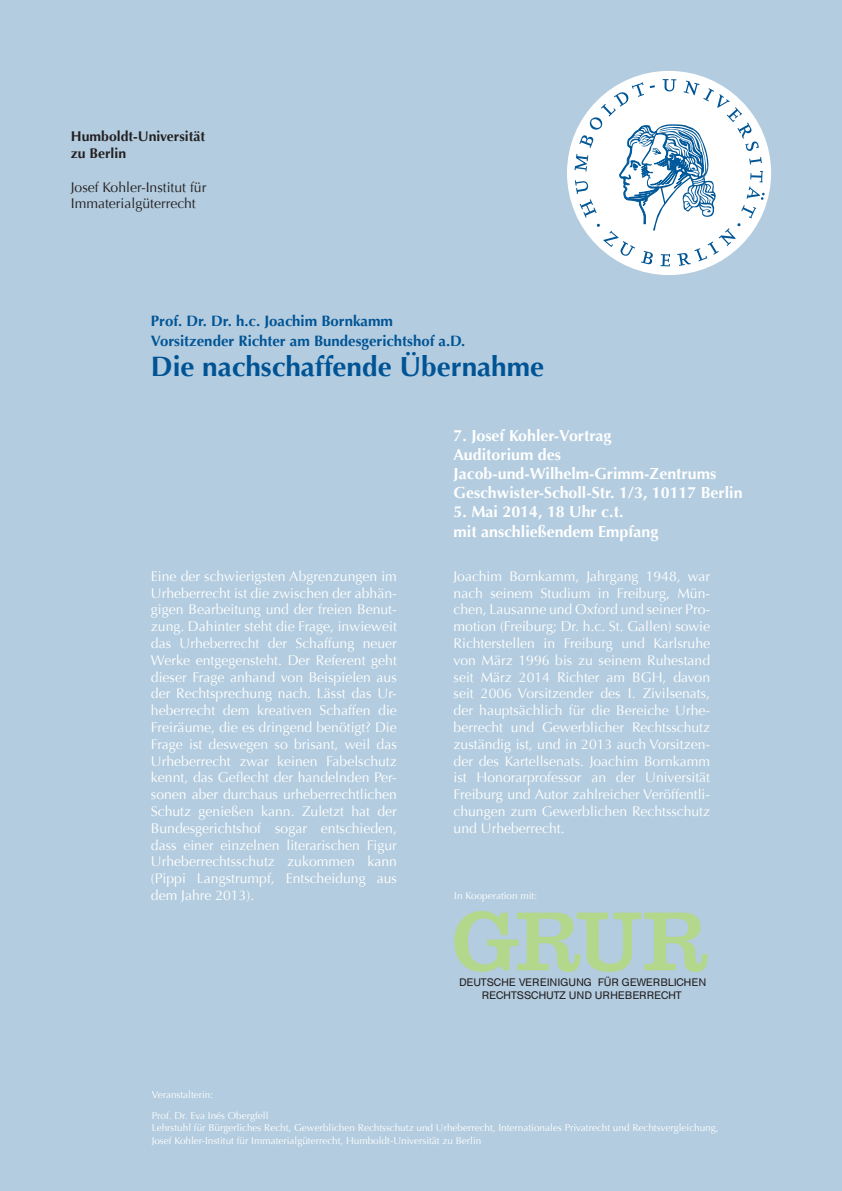
<style>
.page{position:relative;width:842px;height:1191px;background:#b3ccdf}
.page>*{position:absolute;margin:0;border:0;box-sizing:border-box;transform-origin:0 0}
.t1{font:700 28px "Optima";color:#005495}
.t2{font:700 16px/19.2px "Optima";color:#fff}
.t3{font:700 15px/20px "Optima";color:#005495}
.t4{font:14px/16.8px "Optima";color:#fff;text-align:justify}
.t5{font:14px/16.8px "Optima";color:#231f20}
.t6{font:700 14px/16.8px "Optima";color:#231f20}
.t7{font:10.8px/13px "HE10";letter-spacing:.05em;color:#231f20;text-align:center}
.t8{font:10px/12px "Optima";color:#fff}
</style>
<div class="page">
<div style="left:567px;top:71px;width:204px;height:204px;background:#fff;border-radius:50%"></div>
<svg style="left:574px;top:79px;width:191px;height:187px"></svg>
<svg style="left:454px;top:911px;width:254px;height:61px"></svg>
<p class="t6" style="left:71px;top:128px;width:136px">Humboldt-Universität zu Berlin</p>
<p class="t5" style="left:71px;top:179px;width:137px">Josef Kohler-Institut für<br>Immaterialgüterrecht</p>
<p class="t3" style="left:151px;top:311px;width:316px">Prof. Dr. Dr. h.c. Joachim Bornkamm<br>Vorsitzender Richter am Bundesgerichtshof a.D.</p>
<p class="t1" style="left:151px;top:351px;width:395px">Die nachschaffende Übernahme</p>
<p class="t2" style="left:454px;top:426px;width:291px">7. Josef Kohler-Vortrag<br>Auditorium des<br>Jacob-und-Wilhelm-Grimm-Zentrums<br>Geschwister-Scholl-Str. 1/3, 10117 Berlin</p>
<p class="t2" style="left:454px;top:502px;width:171px">5. Mai 2014, 18 Uhr c.t.</p>
<p class="t2" style="left:454px;top:522px;width:206px">mit anschließendem Empfang</p>
<p class="t4" style="left:151px;top:568px;width:247px">Eine der schwierigsten Abgrenzungen im Urheberrecht ist die zwischen der abhän&shy;gigen Bearbeitung und der freien Benut&shy;zung. Dahinter steht die Frage, inwieweit das Urheberrecht der Schaffung neuer Werke entgegensteht. Der Referent geht dieser Frage anhand von Beispielen aus der Rechtsprechung nach. Lässt das Ur&shy;heberrecht dem kreativen Schaffen die Freiräume, die es dringend benötigt? Die Frage ist deswegen so brisant, weil das Urheberrecht zwar keinen Fabelschutz kennt, das Geflecht der handelnden Per&shy;sonen aber durchaus urheberrechtlichen Schutz genießen kann. Zuletzt hat der Bundesgerichtshof sogar entschieden, dass einer einzelnen literarischen Figur Urheberrechtsschutz zukommen kann (Pippi Langstrumpf, Entscheidung aus dem Jahre 2013).</p>
<p class="t4" style="left:454px;top:568px;width:258px">Joachim Bornkamm, Jahrgang 1948, war nach seinem Studium in Freiburg, Mün&shy;chen, Lausanne und Oxford und seiner Pro&shy;motion (Freiburg; Dr. h.c. St. Gallen) sowie Richterstellen in Freiburg und Karlsruhe von März 1996 bis zu seinem Ruhestand seit März 2014 Richter am BGH, davon seit 2006 Vorsitzender des I. Zivilsenats, der hauptsächlich für die Bereiche Urhe&shy;berrecht und Gewerblicher Rechtsschutz zuständig ist, und in 2013 auch Vorsitzen&shy;der des Kartellsenats. Joachim Bornkamm ist Honorarprofessor an der Universität Freiburg und Autor zahlreicher Veröffentli&shy;chungen zum Gewerblichen Rechtsschutz und Urheberrecht.</p>
<p class="t8" style="left:454px;top:889px;width:84px">In Kooperation mit:</p>
<p class="t8" style="left:152px;top:1088px;width:63px">Veranstalterin:</p>
<p class="t7" style="left:459px;top:975px;width:248px">DEUTSCHE VEREINIGUNG FÜR GEWERBLICHEN<br>RECHTSSCHUTZ UND URHEBERRECHT</p>
<p class="t8" style="left:152px;top:1110px;width:568px">Prof. Dr. Eva Inés Obergfell<br>Lehrstuhl für Bürgerliches Recht, Gewerblichen Rechtsschutz und Urheberrecht, Internationales Privatrecht und Rechtsvergleichung,<br>Josef Kohler-Institut für Immaterialgüterrecht, Humboldt-Universität zu Berlin</p>
</div>
